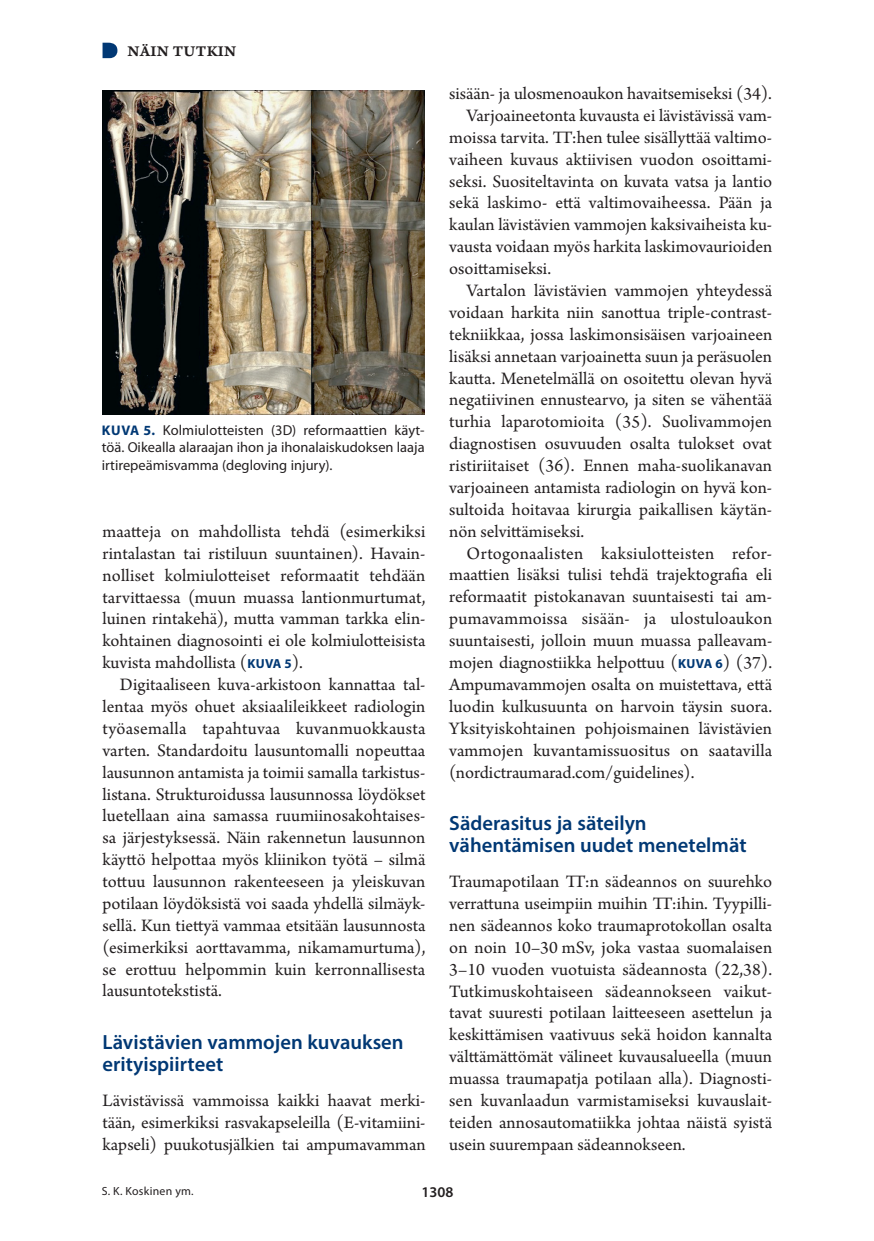
<style>
.page{position:relative;width:874px;height:1241px;background:#fff}
.page>*{position:absolute;margin:0;border:0;box-sizing:border-box;transform-origin:0 0}
.t1{font:600 20.65px/21.9px "Myriad Pro";color:#013874}
.t2{font:18.38px/21.9px "Arno Pro";color:#231f20;text-align:justify}
.t3{font:18.38px "Arno Pro";letter-spacing:.02em;color:#231f20}
.t4{font:15.75px "Arno Pro Smbd Caption";letter-spacing:.015em;color:#231f20}
.t5{font:600 14.88px "Myriad Pro";color:#231f20}
.t6{font:14.35px/17.5px "Myriad Pro";color:#231f20;text-align:justify}
.t7{font:11.9px "Myriad Pro";letter-spacing:.02em;color:#231f20}
.s1{font-weight:700;font-size:14px;color:#013874}
.s2{font-family:"Myriad Pro";font-weight:700;font-size:13.12px;color:#013874}
</style>
<div class="page">
<svg style="left:102px;top:43px;width:15px;height:15px"></svg>
<img style="left:102px;top:91px;width:322px;height:323px">
<p class="t4" style="left:127px;top:41px;width:110px">NÄIN TUTKIN</p>
<p class="t6" style="left:102px;top:421px;width:324px"><span class="s1">KUVA 5.</span> Kolmiulotteisten (3D) reformaattien käyt&shy;töä. Oikealla alaraajan ihon ja ihonalaiskudoksen laaja irtirepeämisvamma (degloving injury).</p>
<p class="t2" style="left:102px;top:521px;width:324px">maatteja on mahdollista tehdä (esimerkiksi rintalastan tai ristiluun suuntainen). Havain&shy;nolliset kolmiulotteiset reformaatit tehdään tarvittaessa (muun muassa lantionmurtumat, luinen rintakehä), mutta vamman tarkka elin&shy;kohtainen diagnosointi ei ole kolmiulotteisista kuvista mahdollista (<span class="s2">KUVA 5</span>).</p>
<p class="t2" style="left:102px;top:674px;width:324px;text-indent:17px">Digitaaliseen kuva-arkistoon kannattaa tal&shy;lentaa myös ohuet aksiaalileikkeet radiologin työasemalla tapahtuvaa kuvanmuokkausta varten. Standardoitu lausuntomalli nopeuttaa lausunnon antamista ja toimii samalla tarkistus&shy;listana. Strukturoidussa lausunnossa löydökset luetellaan aina samassa ruumiinosakohtaises&shy;sa järjestyksessä. Näin rakennetun lausunnon käyttö helpottaa myös kliinikon työtä – silmä tottuu lausunnon rakenteeseen ja yleiskuvan potilaan löydöksistä voi saada yhdellä silmäyk&shy;sellä. Kun tiettyä vammaa etsitään lausunnosta (esimerkiksi aorttavamma, nikamamurtuma), se erottuu helpommin kuin kerronnallisesta lausuntotekstistä.</p>
<p class="t1" style="left:102px;top:1030px;width:302px">Lävistävien vammojen kuvauksen erityispiirteet</p>
<p class="t2" style="left:102px;top:1090px;width:324px">Lävistävissä vammoissa kaikki haavat merki&shy;tään, esimerkiksi rasvakapseleilla (E-vitamiini&shy;kapseli) puukotusjälkien tai ampumavamman</p>
<p class="t2" style="left:449px;top:84px;width:324px">sisään- ja ulosmenoaukon havaitsemiseksi (34).</p>
<p class="t2" style="left:466px;top:105px;width:307px">Varjoaineetonta kuvausta ei lävistävissä vam-</p>
<p class="t2" style="left:449px;top:127px;width:324px">moissa tarvita. TT:hen tulee sisällyttää valtimo-</p>
<p class="t2" style="left:449px;top:149px;width:324px">vaiheen kuvaus aktiivisen vuodon osoittami-</p>
<p class="t2" style="left:449px;top:171px;width:324px">seksi. Suositeltavinta on kuvata vatsa ja lantio</p>
<p class="t2" style="left:449px;top:193px;width:324px">sekä laskimo- että valtimovaiheessa. Pään ja</p>
<p class="t2" style="left:449px;top:215px;width:324px">kaulan lävistävien vammojen kaksivaiheista ku-</p>
<p class="t2" style="left:449px;top:237px;width:324px">vausta voidaan myös harkita laskimovaurioiden</p>
<p class="t2" style="left:449px;top:258px;width:103px">osoittamiseksi.</p>
<p class="t2" style="left:466px;top:280px;width:307px">Vartalon lävistävien vammojen yhteydessä</p>
<p class="t2" style="left:449px;top:302px;width:324px">voidaan harkita niin sanottua triple-contrast-</p>
<p class="t2" style="left:449px;top:324px;width:324px">tekniikkaa, jossa laskimonsisäisen varjoaineen</p>
<p class="t2" style="left:449px;top:346px;width:324px">lisäksi annetaan varjoainetta suun ja peräsuolen</p>
<p class="t2" style="left:449px;top:368px;width:324px">kautta. Menetelmällä on osoitettu olevan hyvä</p>
<p class="t2" style="left:449px;top:390px;width:324px">negatiivinen ennustearvo, ja siten se vähentää</p>
<p class="t2" style="left:449px;top:411px;width:324px">turhia laparotomioita (35). Suolivammojen</p>
<p class="t2" style="left:449px;top:433px;width:324px">diagnostisen osuvuuden osalta tulokset ovat</p>
<p class="t2" style="left:449px;top:455px;width:324px">ristiriitaiset (36). Ennen maha-suolikanavan</p>
<p class="t2" style="left:449px;top:477px;width:324px">varjoaineen antamista radiologin on hyvä kon-</p>
<p class="t2" style="left:449px;top:499px;width:324px">sultoida hoitavaa kirurgia paikallisen käytän-</p>
<p class="t2" style="left:449px;top:521px;width:136px">nön selvittämiseksi.</p>
<p class="t3" style="left:466px;top:542px;width:307px">Ortogonaalisten kaksiulotteisten refor-</p>
<p class="t2" style="left:449px;top:565px;width:324px">maattien lisäksi tulisi tehdä trajektografia eli</p>
<p class="t2" style="left:449px;top:586px;width:324px">reformaatit pistokanavan suuntaisesti tai am-</p>
<p class="t2" style="left:449px;top:608px;width:324px">pumavammoissa sisään- ja ulostuloaukon</p>
<p class="t2" style="left:449px;top:630px;width:324px">suuntaisesti, jolloin muun muassa palleavam-</p>
<p class="t2" style="left:449px;top:652px;width:324px">mojen diagnostiikka helpottuu (<span class="s2">KUVA 6</span>) (37).</p>
<p class="t2" style="left:449px;top:674px;width:324px">Ampumavammojen osalta on muistettava, että</p>
<p class="t2" style="left:449px;top:696px;width:324px">luodin kulkusuunta on harvoin täysin suora.</p>
<p class="t2" style="left:449px;top:718px;width:324px">Yksityiskohtainen pohjoismainen lävistävien</p>
<p class="t2" style="left:449px;top:740px;width:324px">vammojen kuvantamissuositus on saatavilla</p>
<p class="t2" style="left:449px;top:762px;width:246px">(nordictraumarad.com/guidelines).</p>
<p class="t1" style="left:449px;top:811px;width:299px">Säderasitus ja säteilyn vähentämisen uudet menetelmät</p>
<p class="t2" style="left:449px;top:871px;width:324px">Traumapotilaan TT:n sädeannos on suurehko verrattuna useimpiin muihin TT:ihin. Tyypilli&shy;nen sädeannos koko traumaprotokollan osalta on noin 10–30 mSv, joka vastaa suomalaisen 3–10 vuoden vuotuista sädeannosta (22,38).<br>Tutkimuskohtaiseen sädeannokseen vaikut&shy;tavat suuresti potilaan laitteeseen asettelun ja keskittämisen vaativuus sekä hoidon kannalta välttämättömät välineet kuvausalueella (muun muassa traumapatja potilaan alla). Diagnosti&shy;sen kuvanlaadun varmistamiseksi kuvauslait&shy;teiden annosautomatiikka johtaa näistä syistä usein suurempaan sädeannokseen.</p>
<p class="t7" style="left:102px;top:1183px;width:93px">S. K. Koskinen ym.</p>
<p class="t5" style="left:421px;top:1182px;width:33px">1308</p>
</div>
